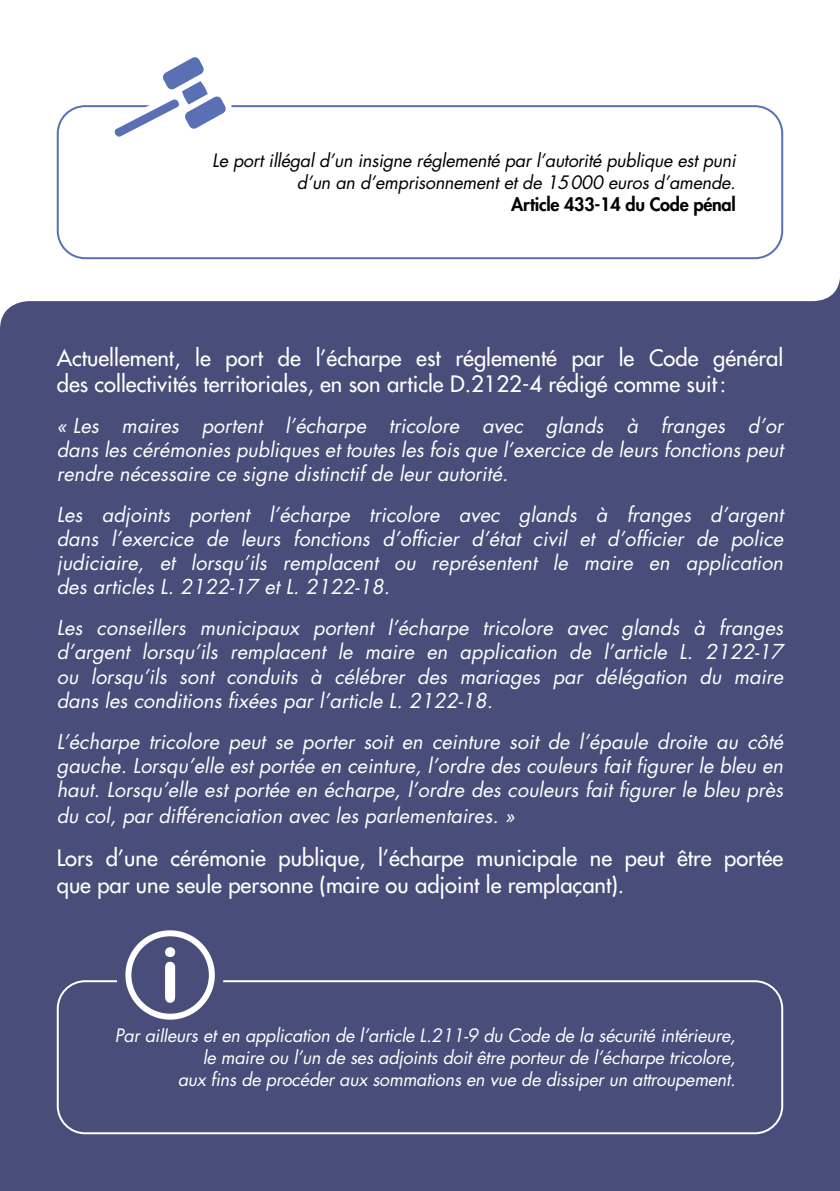
<style>
.page{position:relative;width:840px;height:1191px;background:#fff}
.page>*{position:absolute;margin:0;border:0;box-sizing:border-box;transform-origin:0 0}
.t1{font:500 22px/26.4px "Futura Std";color:#fff}
.t2{font:italic 20px/24px "Futura Std";color:#fff;text-align:justify}
.t3{font:italic 18px/21.6px "Futura Std";letter-spacing:-.015em;color:#fff;text-align:right}
.t4{font:italic 18px/21.6px "Futura Std";letter-spacing:-.015em;color:#000;text-align:right}
.t5{font:800 18px "Futura Std";letter-spacing:-.015em;color:#000}
</style>
<div class="page">
<div style="left:0;top:283px;width:839px;height:908px;background:#484d7a"></div>
<div style="left:57px;top:105px;width:725px;height:154px;border:2px solid #5a70b5;border-radius:27px"></div>
<svg style="left:104px;top:57px;width:132px;height:80px"></svg>
<div style="left:57px;top:980px;width:725px;height:154px;border:2px solid #fff;border-radius:27px"></div>
<div style="left:117px;top:921px;width:106px;height:107px;background:#484d7a;border-radius:50%"></div>
<div style="left:125px;top:930px;width:90px;height:89px;border:6px solid #fff;border-radius:50%"></div>
<svg style="left:165px;top:947px;width:10px;height:55px"></svg>
<p class="t4" style="left:212px;top:150px;width:524px">Le port illégal d’un insigne réglementé par l’autorité publique est puni d’un an d’emprisonnement et de 15000 euros d’amende.</p>
<p class="t5" style="left:511px;top:192px;width:226px">Article 433-14 du Code pénal</p>
<p class="t1" style="left:57px;top:345px;width:727px">Actuellement, le port de l’écharpe est réglementé par le Code général des collectivités territoriales, en son article D.2122-4 rédigé comme suit:</p>
<p class="t2" style="left:57px;top:414px;width:727px">« Les maires portent l’écharpe tricolore avec glands à franges d’or dans les cérémonies publiques et toutes les fois que l’exercice de leurs fonctions peut rendre nécessaire ce signe distinctif de leur autorité.</p>
<p class="t2" style="left:57px;top:503px;width:727px">Les adjoints portent l’écharpe tricolore avec glands à franges d’argent dans l’exercice de leurs fonctions d’officier d’état civil et d’officier de police judiciaire, et lorsqu’ils remplacent ou représentent le maire en application des articles L. 2122-17 et L. 2122-18.</p>
<p class="t2" style="left:57px;top:616px;width:727px">Les conseillers municipaux portent l’écharpe tricolore avec glands à franges d’argent lorsqu’ils remplacent le maire en application de l’article L. 2122-17 ou lorsqu’ils sont conduits à célébrer des mariages par délégation du maire dans les conditions fixées par l’article L. 2122-18.</p>
<p class="t2" style="left:57px;top:729px;width:727px">L’écharpe tricolore peut se porter soit en ceinture soit de l’épaule droite au côté gauche. Lorsqu’elle est portée en ceinture, l’ordre des couleurs fait figurer le bleu en haut. Lorsqu’elle est portée en écharpe, l’ordre des couleurs fait figurer le bleu près</p>
<p class="t2" style="left:57px;top:804px;width:459px">du col, par différenciation avec les parlementaires. »</p>
<p class="t1" style="left:57px;top:845px;width:727px">Lors d’une cérémonie publique, l’écharpe municipale ne peut être portée que par une seule personne (maire ou adjoint le remplaçant).</p>
<p class="t3" style="left:115px;top:1025px;width:622px">Par ailleurs et en application de l’article L.211-9 du Code de la sécurité intérieure, le maire ou l’un de ses adjoints doit être porteur de l’écharpe tricolore,<br>aux fins de procéder aux sommations en vue de dissiper un attroupement.</p>
</div>
